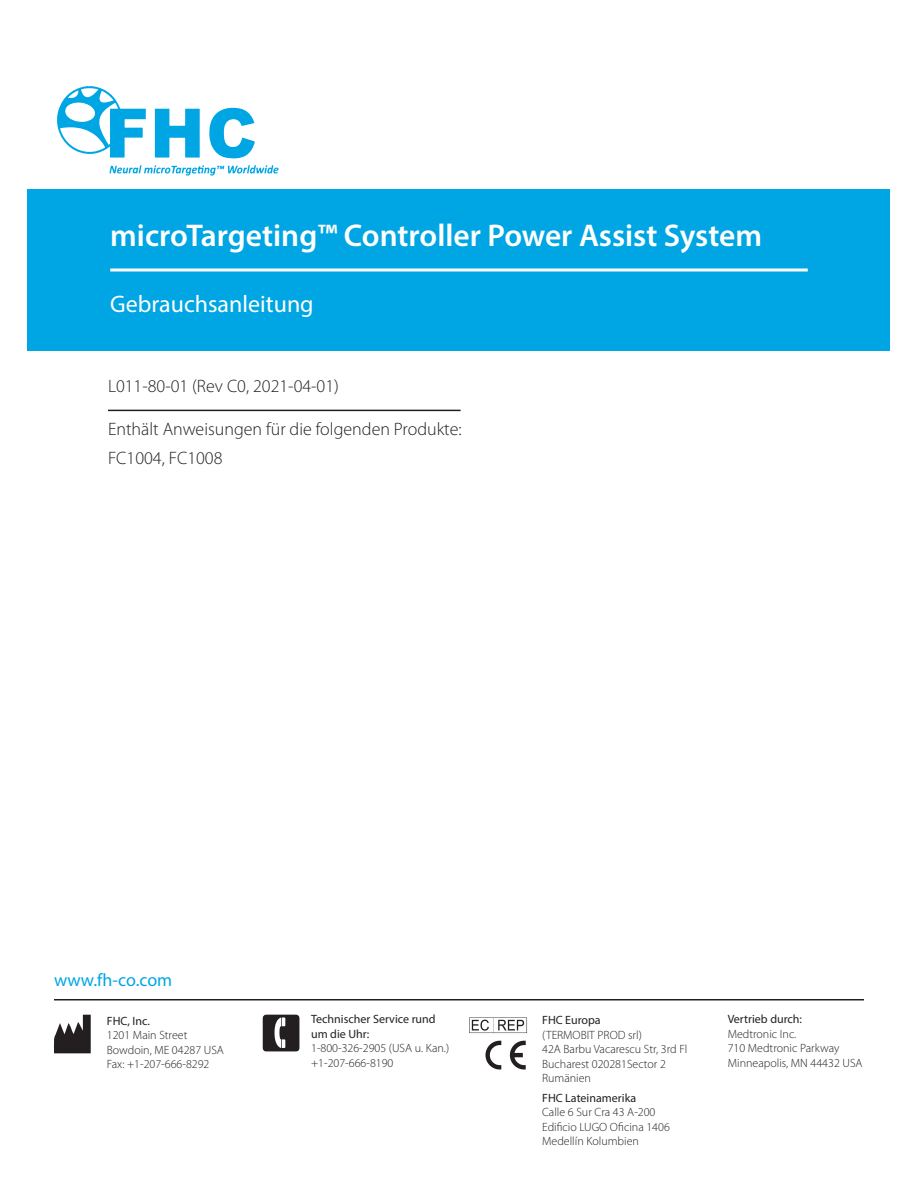
<style>
.page{position:relative;width:918px;height:1188px;background:#fff}
.page>*{position:absolute;margin:0;border:0;box-sizing:border-box;transform-origin:0 0}
.t1{font:600 31.5px "Myriad Pro";color:#fff}
.t2{font:24px "Myriad Pro";color:#fff}
.t3{font:300 18px "Myriad Pro";color:#231f20}
.t4{font:18px "Myriad Pro";color:#00a6e4}
.t5{font:300 12px/14.4px "Myriad Pro";color:#231f20}
.s1{font-weight:400}
</style>
<div class="page">
<div style="left:28px;top:190px;width:862px;height:161px;background:#00a6e4"></div>
<svg style="left:57px;top:86px;width:89px;height:72px"></svg>
<svg style="left:155px;top:109px;width:45px;height:49px"></svg>
<svg style="left:209px;top:107px;width:46px;height:52px"></svg>
<svg style="left:109px;top:165px;width:169px;height:11px"></svg>
<svg style="left:110px;top:268px;width:698px;height:4px;background:#bfe8f7"></svg>
<hr style="left:108px;top:410px;width:353px;height:1px;background:#231f20">
<hr style="left:54px;top:999px;width:810px;height:1px;background:#231f20">
<svg style="left:54px;top:1015px;width:37px;height:38px"></svg>
<svg style="left:263px;top:1015px;width:36px;height:36px"></svg>
<svg style="left:469px;top:1017px;width:58px;height:16px"></svg>
<svg style="left:510px;top:1041px;width:16px;height:29px"></svg>
<svg style="left:485px;top:1041px;width:16px;height:29px"></svg>
<p class="t1" style="left:110px;top:215px;width:654px">microTargeting™ Controller Power Assist System</p>
<p class="t2" style="left:110px;top:289px;width:205px">Gebrauchsanleitung</p>
<p class="t3" style="left:108px;top:375px;width:232px">L011-80-01 (Rev C0, 2021-04-01)</p>
<p class="t3" style="left:108px;top:418px;width:355px">Enthält Anweisungen für die folgenden Produkte:</p>
<p class="t3" style="left:108px;top:447px;width:116px">FC1004, FC1008</p>
<p class="t4" style="left:54px;top:969px;width:120px">www.fh-co.com</p>
<p class="t5" style="left:107px;top:1014px;width:119px"><span class="s1">FHC, Inc.<br></span>1201 Main Street<br>Bowdoin, ME 04287 USA<br>Fax: +1-207-666-8292</p>
<p class="t5" style="left:311px;top:1012px;width:140px"><span class="s1">Technischer Service rund um die Uhr:<br></span>1-800-326-2905 (USA u. Kan.) +1-207-666-8190</p>
<p class="t5" style="left:542px;top:1013px;width:147px"><span class="s1">FHC Europa<br></span>(TERMOBIT PROD srl)<br>42A Barbu Vacarescu Str, 3rd Fl<br>Bucharest 020281Sector 2<br>Rumänien</p>
<p class="t5" style="left:542px;top:1091px;width:129px"><span class="s1">FHC Lateinamerika<br></span>Calle 6 Sur Cra 43 A-200<br>Edificio LUGO Oficina 1406<br>Medellín Kolumbien</p>
<p class="t5" style="left:728px;top:1012px;width:136px"><span class="s1">Vertrieb durch:<br></span>Medtronic Inc.<br>710 Medtronic Parkway<br>Minneapolis, MN 44432 USA</p>
</div>
